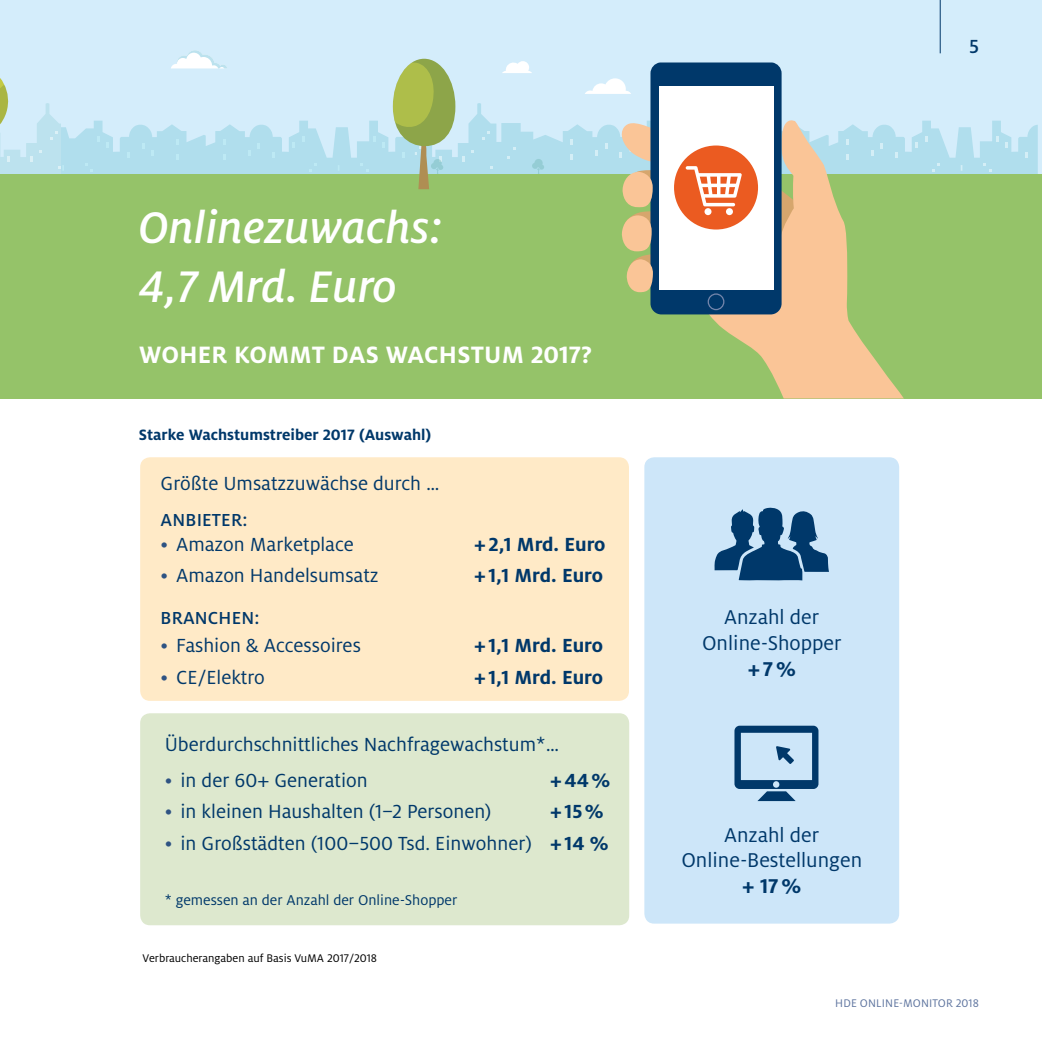
<style>
.page{position:relative;width:1042px;height:1042px;background:#fff}
.page>*{position:absolute;margin:0;border:0;box-sizing:border-box;transform-origin:0 0}
.t1{font:italic 500 49px/59.5px "Milo OT";color:#fff}
.t2{font:700 26.25px "Milo OT";color:#fff}
.t3{font:22.05px/25.9px "Milo OT";color:#00386a;text-align:center}
.t4{font:700 22.05px "Milo OT";color:#00386a}
.t5{font:21px "Milo OT";color:#00386a}
.t6{font:700 21px "Milo OT";color:#00386a}
.t7{font:500 21px "Milo OT";color:#00386a}
.t8{font:500 19.25px "Milo OT";letter-spacing:.01em;color:#00386a}
.t9{font:700 16.62px "Milo OT";color:#00386a}
.t10{font:15.75px "Milo OT";color:#00386a}
.t11{font:12.25px "Milo OT";color:#000}
.t12{font:12.25px "Milo OT";letter-spacing:.01em;color:#5f759f}
.s1{color:#2e5383}
.s2{font-weight:700}
</style>
<div class="page">
<div style="left:0;top:0;width:1042px;height:395px;background:#d4edfb"></div>
<svg style="left:455px;top:103px;width:583px;height:71px;fill:#b0deed"></svg>
<svg style="left:482px;top:131px;width:8px;height:9px"></svg>
<svg style="left:570px;top:154px;width:3px;height:6px"></svg>
<svg style="left:570px;top:140px;width:3px;height:5px"></svg>
<svg style="left:462px;top:156px;width:2px;height:6px"></svg>
<svg style="left:995px;top:136px;width:3px;height:5px"></svg>
<svg style="left:983px;top:163px;width:8px;height:9px"></svg>
<svg style="left:960px;top:165px;width:2px;height:6px"></svg>
<svg style="left:1005px;top:142px;width:3px;height:6px"></svg>
<svg style="left:1025px;top:152px;width:3px;height:6px"></svg>
<svg style="left:924px;top:136px;width:3px;height:5px"></svg>
<svg style="left:931px;top:163px;width:9px;height:9px"></svg>
<svg style="left:915px;top:142px;width:3px;height:6px"></svg>
<div style="left:534px;top:159px;width:9px;height:8px;background:#95cdd5;border-radius:50%"></div>
<svg style="left:532px;top:163px;width:12px;height:11px"></svg>
<div style="left:0;top:174px;width:1042px;height:224px;background:#95c369"></div>
<svg style="left:502px;top:61px;width:30px;height:12px"></svg>
<svg style="left:0;top:51px;width:455px;height:138px"></svg>
<div style="left:140px;top:713px;width:489px;height:212px;background:#dde8ce;border-radius:10px"></div>
<div style="left:644px;top:457px;width:255px;height:466px;background:#cde6f9;border-radius:10px"></div>
<svg style="left:714px;top:507px;width:115px;height:73px"></svg>
<svg style="left:683px;top:113px;width:221px;height:285px"></svg>
<svg style="left:585px;top:62px;width:217px;height:252px"></svg>
<svg style="left:734px;top:726px;width:84px;height:75px"></svg>
<div style="left:140px;top:457px;width:489px;height:244px;background:#ffeac7;border-radius:10px"></div>
<hr style="left:940px;top:0;width:1px;height:53px;background:#00386a">
<h1 class="t1" style="left:139px;top:198px;width:305px">Onlinezuwachs:<br>4,7 Mrd. Euro</h1>
<p class="t2" style="left:139px;top:340px;width:454px">WOHER KOMMT DAS WACHSTUM 2017?</p>
<p class="t9" style="left:139px;top:425px;width:294px">Starke Wachstumstreiber 2017 (Auswahl)</p>
<p class="t5" style="left:161px;top:472px;width:281px">Größte Umsatzzuwächse durch …</p>
<p class="t8" style="left:161px;top:509px;width:89px">ANBIETER:</p>
<p class="t5" style="left:161px;top:533px;width:195px"><span class="s1">•</span> Amazon Marketplace</p>
<p class="t6" style="left:474px;top:532px;width:133px">+2,1 Mrd. Euro</p>
<p class="t5" style="left:161px;top:564px;width:220px"><span class="s1">•</span> Amazon Handelsumsatz</p>
<p class="t6" style="left:474px;top:564px;width:130px">+1,1 Mrd. Euro</p>
<p class="t8" style="left:161px;top:608px;width:100px">BRANCHEN:</p>
<p class="t5" style="left:161px;top:634px;width:202px"><span class="s1">•</span> Fashion &amp; Accessoires</p>
<p class="t6" style="left:474px;top:634px;width:130px">+1,1 Mrd. Euro</p>
<p class="t5" style="left:161px;top:665px;width:106px"><span class="s1">•</span> CE/Elektro</p>
<p class="t6" style="left:474px;top:665px;width:130px">+1,1 Mrd. Euro</p>
<p class="t5" style="left:165px;top:733px;width:396px">Überdurchschnittliches Nachfragewachstum*…</p>
<p class="t5" style="left:165px;top:769px;width:204px"><span class="s1">•</span> in der 60+ Generation</p>
<p class="t6" style="left:550px;top:768px;width:62px">+44%</p>
<p class="t5" style="left:165px;top:800px;width:328px"><span class="s1">•</span> in kleinen Haushalten (1–2 Personen)</p>
<p class="t6" style="left:550px;top:799px;width:55px">+15%</p>
<p class="t5" style="left:165px;top:831px;width:445px"><span class="s1">•</span> in Großstädten (100–500 Tsd. Einwohner) <span class="s2">+14 %</span></p>
<p class="t10" style="left:165px;top:891px;width:294px">* gemessen an der Anzahl der Online-Shopper</p>
<p class="t11" style="left:143px;top:951px;width:236px">Verbraucherangaben auf Basis VuMA 2017/2018</p>
<p class="t7" style="left:969px;top:35px;width:11px">5</p>
<p class="t3" style="left:702px;top:604px;width:141px">Anzahl der<br>Online-Shopper</p>
<p class="t4" style="left:747px;top:656px;width:50px">+7%</p>
<p class="t3" style="left:681px;top:822px;width:182px">Anzahl der<br>Online-Bestellungen</p>
<p class="t4" style="left:742px;top:874px;width:61px">+ 17%</p>
<p class="t12" style="left:835px;top:996px;width:145px">HDE ONLINE-MONITOR 2018</p>
</div>
